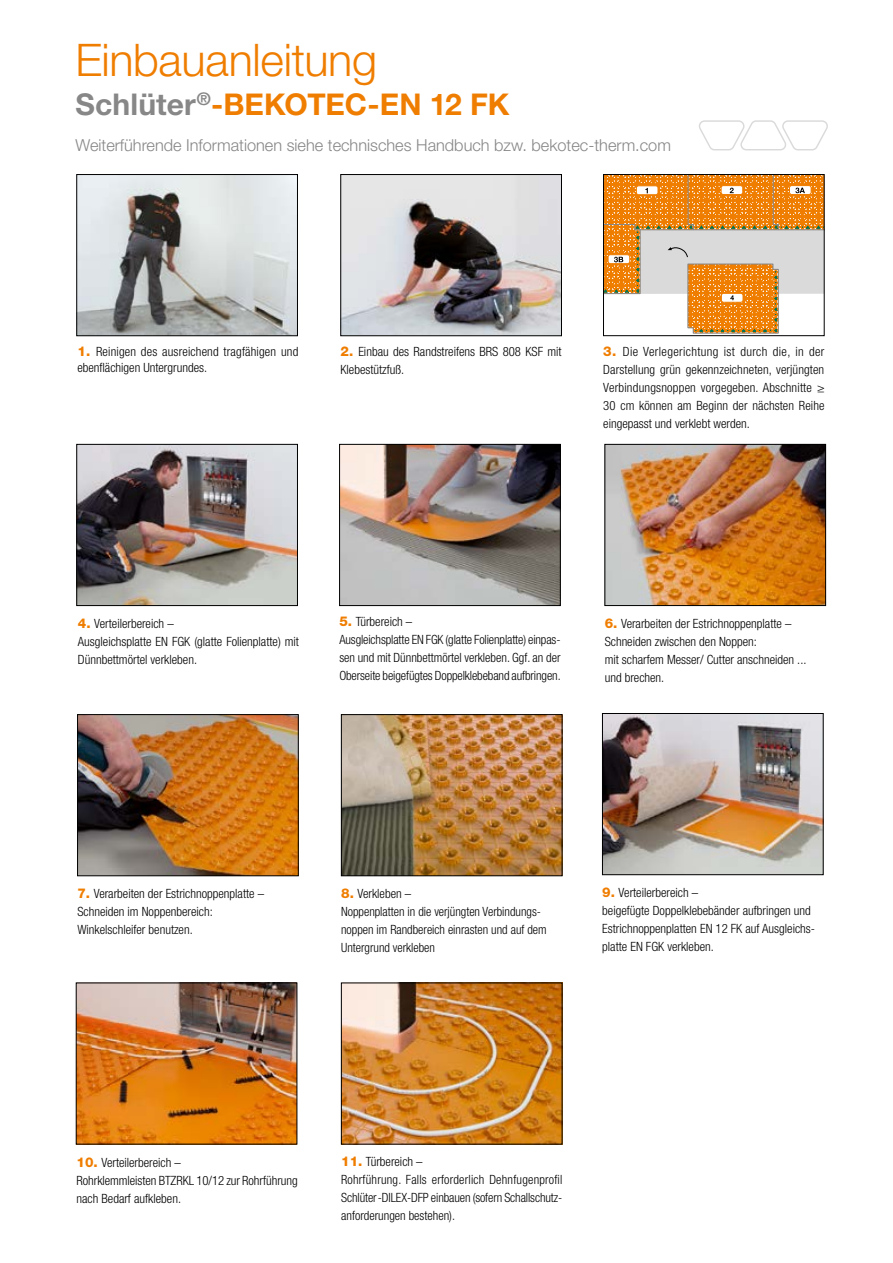
<style>
.page{position:relative;width:893px;height:1263px;background:#fff}
.page>*{position:absolute;margin:0;border:0;box-sizing:border-box;transform-origin:0 0}
.t1{font:300 45px "Helvetica Neue LT Pro";letter-spacing:-.01em;color:#ef7d00}
.t2{font:700 30px "Helvetica Neue LTW1 G";letter-spacing:.005em;color:#ef7d00}
.t3{font:300 16.5px "Helvetica Neue LT Pro";color:#878787}
.Fließ_Titelseite{font:300 condensed 12.75px/18px "Helvetica Neue LT Pro";color:#000}
.s1{color:#878787}
.s2{font-weight:800;font-stretch:normal;font-size:13.5px;color:#ef7d00}
</style>
<div class="page">
<svg style="left:699px;top:120px;width:129px;height:30px"></svg>
<img style="left:343px;top:985px;width:217px;height:157px">
<img style="left:78px;top:985px;width:217px;height:157px">
<img style="left:79px;top:176px;width:217px;height:158px">
<div style="left:77px;top:174px;width:221px;height:162px;border:1px solid #000"></div>
<img style="left:604px;top:715px;width:217px;height:158px">
<div style="left:602px;top:713px;width:221px;height:162px;border:1px solid #000"></div>
<img style="left:341px;top:446px;width:217px;height:158px">
<div style="left:339px;top:444px;width:221px;height:162px;border:1px solid #000"></div>
<img style="left:343px;top:176px;width:217px;height:158px">
<div style="left:341px;top:174px;width:221px;height:162px;border:1px solid #000"></div>
<img style="left:343px;top:716px;width:217px;height:158px">
<div style="left:341px;top:714px;width:221px;height:162px;border:1px solid #000"></div>
<img style="left:79px;top:716px;width:217px;height:158px">
<div style="left:77px;top:714px;width:221px;height:162px;border:1px solid #000"></div>
<img style="left:607px;top:446px;width:217px;height:158px">
<div style="left:605px;top:444px;width:221px;height:162px;border:1px solid #000"></div>
<img style="left:79px;top:446px;width:217px;height:158px">
<div style="left:77px;top:444px;width:221px;height:162px;border:1px solid #000"></div>
<svg style="left:605px;top:175px;width:220px;height:161px"></svg>
<div style="left:603px;top:174px;width:221px;height:162px;border:1px solid #000"></div>
<p class="t1" style="left:75px;top:32px;width:303px">Einbauanleitung</p>
<p class="t2" style="left:75px;top:86px;width:436px"><span class="s1">Schlüter</span><sup>®</sup>-BEKOTEC-EN 12 FK</p>
<p class="t3" style="left:75px;top:135px;width:597px">Weiterführende Informationen siehe technisches Handbuch bzw. bekotec-therm.com</p>
<p class="Fließ_Titelseite" style="left:77px;top:344px;width:222px;line-height:15.3px"><span class="s2">1.</span> Reinigen des ausreichend tragfähigen und ebenflächigen Untergrundes.</p>
<p class="Fließ_Titelseite" style="left:340px;top:343px;width:223px"><span class="s2">2.</span> Einbau des Randstreifens BRS 808 KSF mit<br>Klebestützfuß.</p>
<p class="Fließ_Titelseite" style="left:603px;top:342px;width:223px;text-align:justify"><span class="s2">3.</span> Die Verlegerichtung ist durch die, in der Darstellung grün gekennzeichneten, verjüngten Verbindungsnoppen vorgegeben. Abschnitte ≥ 30 cm können am Beginn der nächsten Reihe eingepasst und verklebt werden.</p>
<p class="Fließ_Titelseite" style="left:78px;top:614px;width:97px"><span class="s2">4.</span> Verteilerbereich –</p>
<p class="Fließ_Titelseite" style="left:78px;top:632px;width:223px">Ausgleichsplatte EN FGK (glatte Folienplatte) mit<br>Dünnbettmörtel verkleben.</p>
<p class="Fließ_Titelseite" style="left:339px;top:612px;width:74px"><span class="s2">5.</span> Türbereich –</p>
<p class="Fließ_Titelseite" style="left:339px;top:630px;width:223px;text-align:justify">Ausgleichsplatte EN FGK (glatte Folienplatte) einpas&shy;sen und mit Dünnbettmörtel verkleben. Ggf. an der Oberseite beigefügtes Doppelklebeband aufbringen.</p>
<p class="Fließ_Titelseite" style="left:605px;top:614px;width:188px"><span class="s2">6.</span> Verarbeiten der Estrichnoppenplatte –<br>Schneiden zwischen den Noppen:</p>
<p class="Fließ_Titelseite" style="left:605px;top:650px;width:203px">mit scharfem Messer/ Cutter anschneiden ... und brechen.</p>
<p class="Fließ_Titelseite" style="left:77px;top:885px;width:188px"><span class="s2">7.</span> Verarbeiten der Estrichnoppenplatte –<br>Schneiden im Noppenbereich:</p>
<p class="Fließ_Titelseite" style="left:77px;top:921px;width:117px">Winkelschleifer benutzen.</p>
<p class="Fließ_Titelseite" style="left:341px;top:884px;width:72px"><span class="s2">8.</span> Verkleben –</p>
<p class="Fließ_Titelseite" style="left:341px;top:902px;width:207px">Noppenplatten in die verjüngten Verbindungs&shy;noppen im Randbereich einrasten und auf dem<br>Untergrund verkleben</p>
<p class="Fließ_Titelseite" style="left:602px;top:883px;width:97px"><span class="s2">9.</span> Verteilerbereich –</p>
<p class="Fließ_Titelseite" style="left:602px;top:901px;width:214px">beigefügte Doppelklebebänder aufbringen und<br>Estrichnoppenplatten EN 12 FK auf Ausgleichs&shy;platte EN FGK verkleben.</p>
<p class="Fließ_Titelseite" style="left:77px;top:1153px;width:106px"><span class="s2">10.</span> Verteilerbereich –</p>
<p class="Fließ_Titelseite" style="left:77px;top:1171px;width:223px">Rohrklemmleisten BTZRKL 1 0/12 zur Rohrführung nach Bedarf aufkleben.</p>
<p class="Fließ_Titelseite" style="left:341px;top:1152px;width:83px"><span class="s2">11.</span> Türbereich –</p>
<p class="Fließ_Titelseite" style="left:341px;top:1170px;width:223px;text-align:justify">Rohrführung. Falls erforderlich Dehnfugenprofil Schlüter-DILEX-DFP einbauen (sofern Schallschutz&shy;anforderungen bestehen).</p>
</div>
